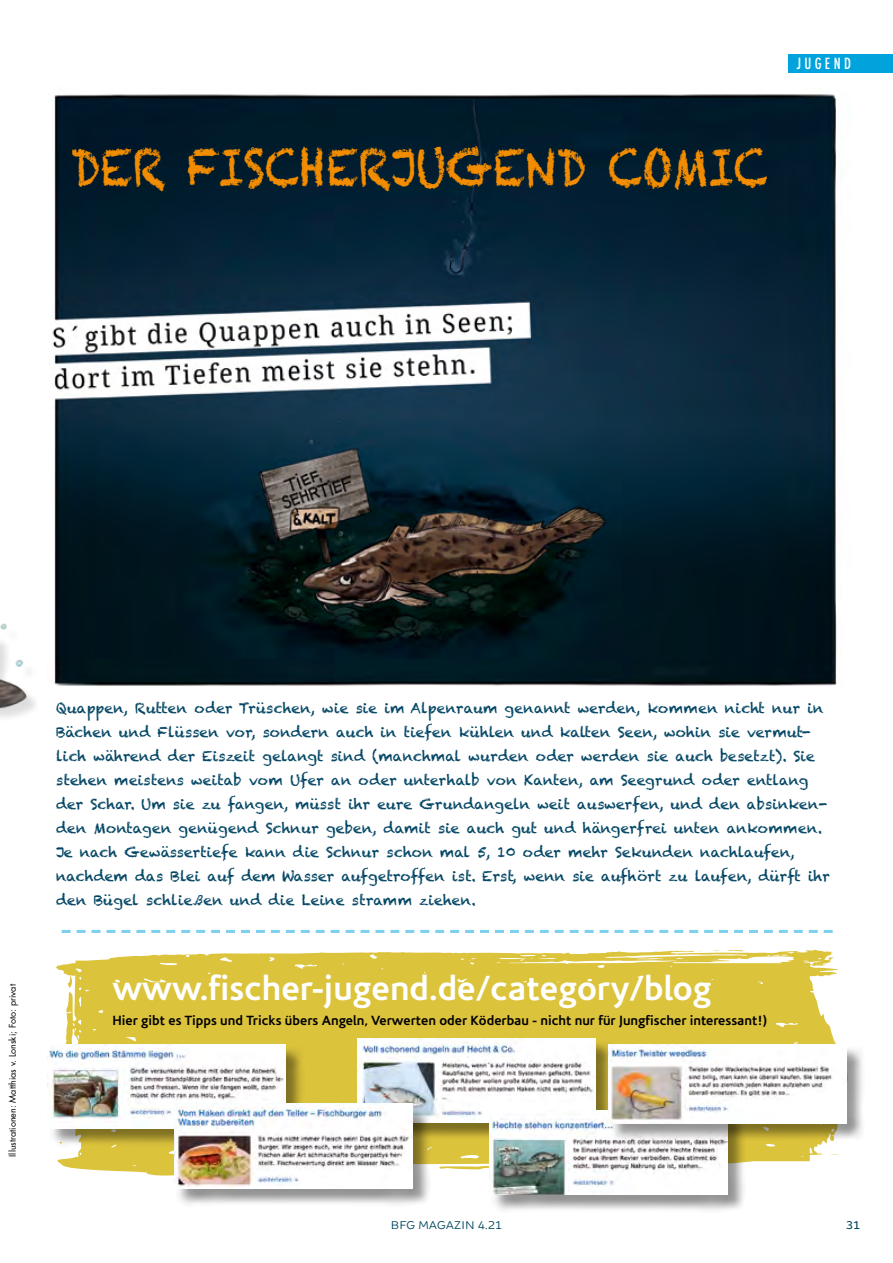
<style>
.page{position:relative;width:893px;height:1263px;background:#fff}
.page>*{position:absolute;margin:0;border:0;box-sizing:border-box;transform-origin:0 0}
.t1{font:51.15px "Chalkduster";color:#f28c00;scale:.83 1}
.t2{font:700 34.5px "Corisande";color:#fff}
.t3{font:500 condensed 15px "Futura";letter-spacing:.22em;color:#fff}
.t4{font:14.25px/24px "Chalkduster";color:#004462}
.t5{font:700 13.5px "Corisande";color:#000}
.t6{font:12px "Brocha";letter-spacing:.03em;color:#00485d}
.t7{font:12px "Brocha";color:#00485d}
.t8{font:9px "Futura Std";color:#000}
</style>
<div class="page">
<img style="left:52px;top:94px;width:785px;height:592px">
<div style="left:788px;top:54px;width:105px;height:18px;background:#00a3dc"></div>
<svg style="left:62px;top:930px;width:771px;height:3px"></svg>
<svg style="left:56px;top:950px;width:783px;height:225px;fill:#dcc33c"></svg>
<div style="left:50px;top:1046px;width:254px;height:101px;background:#000;opacity:.42"></div>
<img style="left:48px;top:1044px;width:238px;height:84px">
<div style="left:360px;top:1040px;width:254px;height:101px;background:#000;opacity:.42"></div>
<img style="left:358px;top:1038px;width:238px;height:84px">
<div style="left:177px;top:1106px;width:254px;height:101px;background:#000;opacity:.42"></div>
<img style="left:174px;top:1104px;width:238px;height:84px">
<div style="left:492px;top:1112px;width:254px;height:101px;background:#000;opacity:.42"></div>
<img style="left:490px;top:1110px;width:237px;height:84px">
<div style="left:611px;top:1046px;width:254px;height:95px;background:#000;opacity:.42"></div>
<img style="left:608px;top:1044px;width:238px;height:79px">
<img style="left:0;top:623px;width:35px;height:95px">
<p class="t3" style="left:797px;top:54px;width:56px">JUGEND</p>
<h1 class="t1" style="left:71px;top:138px;width:841px">DER FISCHERJUGEND COMIC</h1>
<p class="t4" style="left:56px;top:696px;width:775px">Quappen, Rutten oder Trüschen, wie sie im Alpenraum genannt werden, kommen nicht nur in Bächen und Flüssen vor, sondern auch in tiefen kühlen und kalten Seen, wohin sie vermut&shy;lich während der Eiszeit gelangt sind (manchmal wurden oder werden sie auch besetzt). Sie stehen meistens weitab vom Ufer an oder unterhalb von Kanten, am Seegrund oder entlang der Schar. Um sie zu fangen, müsst ihr eure Grundangeln weit auswerfen, und den absinken&shy;den Montagen genügend Schnur geben, damit sie auch gut und hängerfrei unten ankommen.<br>Je nach Gewässertiefe kann die Schnur schon mal 5, 10 oder mehr Sekunden nachlaufen, nachdem das Blei auf dem Wasser aufgetroffen ist. Erst, wenn sie aufhört zu laufen, dürft ihr den Bügel schließen und die Leine stramm ziehen.</p>
<p class="t8" style="left:7px;top:1157px;width:174px;rotate:-90deg">Illustrationen: Matthias v. Lonski; Foto: privat</p>
<h2 class="t2" style="left:113px;top:968px;width:600px">www.fischer-jugend.de/category/blog</h2>
<p class="t5" style="left:113px;top:1013px;width:656px">Hier gibt es Tipps und Tricks übers Angeln, Verwerten oder Köderbau - nicht nur für Jungfischer interessant!)</p>
<p class="t6" style="left:391px;top:1218px;width:112px">BFG MAGAZIN 4.21</p>
<p class="t7" style="left:846px;top:1218px;width:15px">31</p>
</div>
